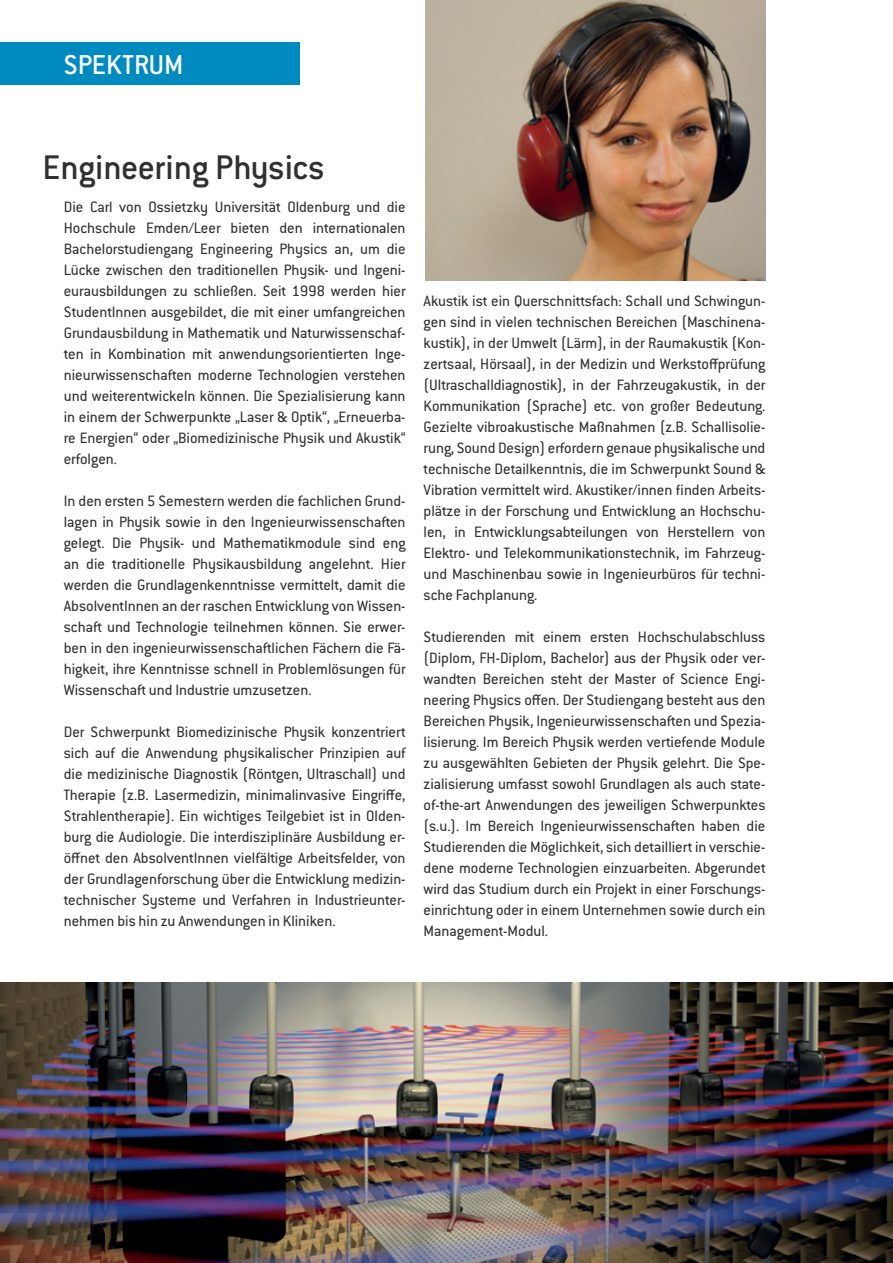
<style>
.page{position:relative;width:893px;height:1263px;background:#fff}
.page>*{position:absolute;margin:0;border:0;box-sizing:border-box;transform-origin:0 0}
.Headline{font:500 37.5px "Conduit ITC Pro";letter-spacing:-.015em;color:#312f30}
.Rubriktitel_weiß{font:500 30px "Conduit ITC Pro";color:#fff}
.Fließ{font:16.5px/21px "Conduit ITC Pro";color:#312f30;text-align:justify}
</style>
<div class="page">
<div style="left:0;top:43px;width:299px;height:42px;background:#008bc0"></div>
<img style="left:425px;top:0;width:340px;height:281px">
<img style="left:0;top:982px;width:893px;height:281px">
<p class="Rubriktitel_weiß" style="left:64px;top:48px;width:121px">SPEKTRUM</p>
<p class="Headline" style="left:43px;top:147px;width:284px">Engineering Physics</p>
<p class="Fließ" style="left:64px;top:196px;width:343px">Die Carl von Ossietzky Universität Oldenburg und die Hochschule Emden/Leer bieten den internationalen Bachelorstudiengang Engineering Physics an, um die Lücke zwischen den traditionellen Physik- und Ingeni&shy;eurausbildungen zu schließen. Seit 1998 werden hier StudentInnen ausgebildet, die mit einer umfangreichen Grundausbildung in Mathematik und Naturwissenschaf&shy;ten in Kombination mit anwendungsorientierten Inge&shy;nieurwissenschaften moderne Technologien verstehen und weiterentwickeln können. Die Spezialisierung kann in einem der Schwerpunkte „Laser &amp; Optik“, „Erneuerba&shy;re Energien“ oder „Biomedizinische Physik und Akustik“ erfolgen.</p>
<p class="Fließ" style="left:64px;top:490px;width:343px">In den ersten 5 Semestern werden die fachlichen Grund&shy;lagen in Physik sowie in den Ingenieurwissenschaften gelegt. Die Physik- und Mathematikmodule sind eng an die traditionelle Physikausbildung angelehnt. Hier werden die Grundlagenkenntnisse vermittelt, damit die AbsolventInnen an der raschen Entwicklung von Wissen&shy;schaft und Technologie teilnehmen können. Sie erwer&shy;ben in den ingenieurwissenschaftlichen Fächern die Fä&shy;higkeit, ihre Kenntnisse schnell in Problemlösungen für Wissenschaft und Industrie umzusetzen.</p>
<p class="Fließ" style="left:64px;top:721px;width:343px">Der Schwerpunkt Biomedizinische Physik konzentriert sich auf die Anwendung physikalischer Prinzipien auf die medizinische Diagnostik (Röntgen, Ultraschall) und Therapie (z.B. Lasermedizin, minimalinvasive Eingriffe, Strahlentherapie). Ein wichtiges Teilgebiet ist in Olden&shy;burg die Audiologie. Die interdisziplinäre Ausbildung er&shy;öffnet den AbsolventInnen vielfältige Arbeitsfelder, von der Grundlagenforschung über die Entwicklung medizin&shy;technischer Systeme und Verfahren in Industrieunter&shy;nehmen bis hin zu Anwendungen in Kliniken.</p>
<p class="Fließ" style="left:424px;top:290px;width:343px">Akustik ist ein Querschnittsfach: Schall und Schwingun&shy;gen sind in vielen technischen Bereichen (Maschinena&shy;kustik), in der Umwelt (Lärm), in der Raumakustik (Kon&shy;zertsaal, Hörsaal), in der Medizin und Werkstoffprüfung (Ultraschalldiagnostik), in der Fahrzeugakustik, in der Kommunikation (Sprache) etc. von großer Bedeutung.<br>Gezielte vibroakustische Maßnahmen (z.B. Schallisolie&shy;rung, Sound Design) erfordern genaue physikalische und technische Detailkenntnis, die im Schwerpunkt Sound &amp; Vibration vermittelt wird. Akustiker/innen finden Arbeits&shy;plätze in der Forschung und Entwicklung an Hochschu&shy;len, in Entwicklungsabteilungen von Herstellern von Elektro- und Telekommunikationstechnik, im Fahrzeug&shy;und Maschinenbau sowie in Ingenieurbüros für techni&shy;sche Fachplanung.</p>
<p class="Fließ" style="left:424px;top:626px;width:343px">Studierenden mit einem ersten Hochschulabschluss (Diplom, FH-Diplom, Bachelor) aus der Physik oder ver&shy;wandten Bereichen steht der Master of Science Engi&shy;neering Physics offen. Der Studiengang besteht aus den Bereichen Physik, Ingenieurwissenschaften und Spezia&shy;lisierung. Im Bereich Physik werden vertiefende Module zu ausgewählten Gebieten der Physik gelehrt. Die Spe&shy;zialisierung umfasst sowohl Grundlagen als auch state&shy;of-the-art Anwendungen des jeweiligen Schwerpunktes (s.u.). Im Bereich Ingenieurwissenschaften haben die Studierenden die Möglichkeit, sich detailliert in verschie&shy;dene moderne Technologien einzuarbeiten. Abgerundet wird das Studium durch ein Projekt in einer Forschungs&shy;einrichtung oder in einem Unternehmen sowie durch ein Management-Modul.</p>
</div>
